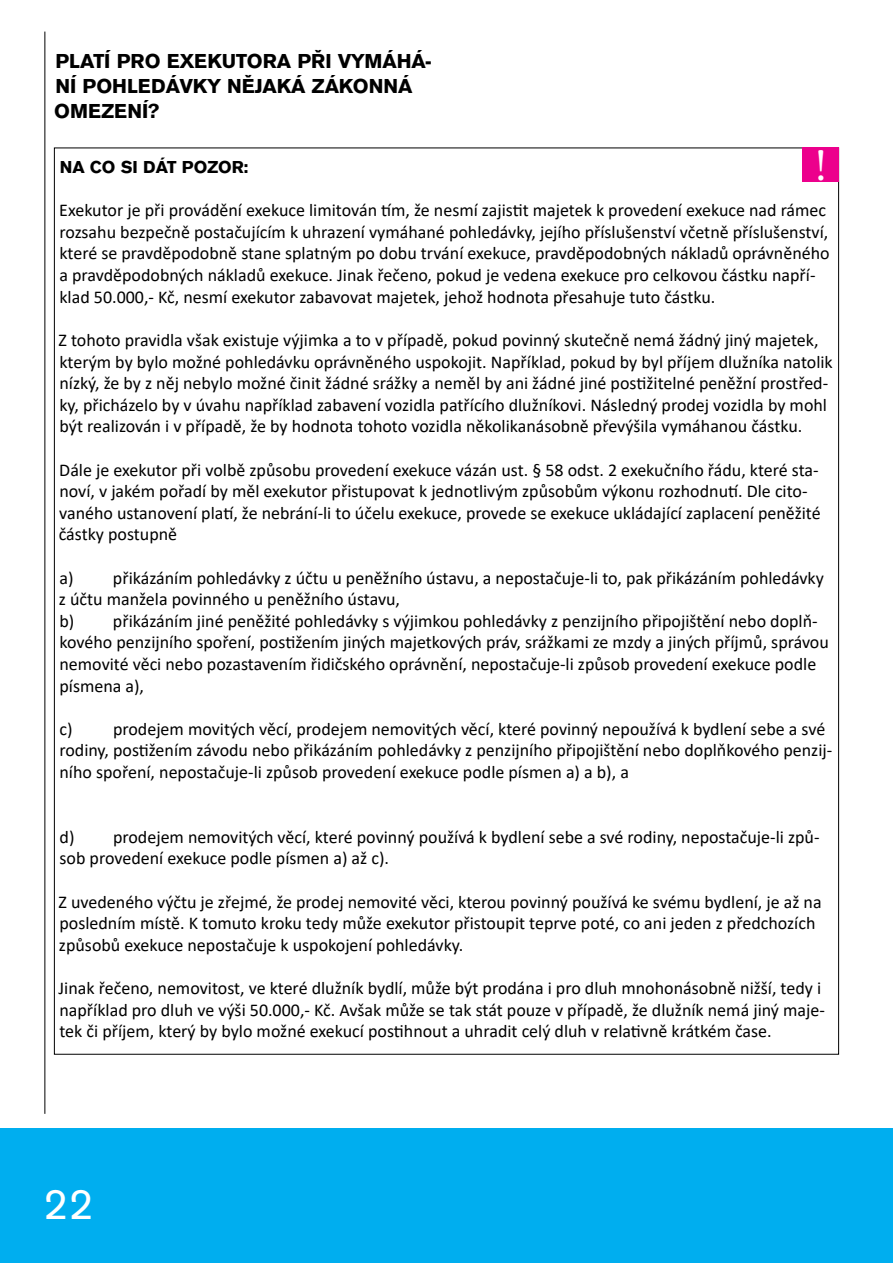
<style>
.page{position:relative;width:893px;height:1263px;background:#fff}
.page>*{position:absolute;margin:0;border:0;box-sizing:border-box;transform-origin:0 0}
.t1{font:45px "Accius TOT";color:#fff}
.t2{font:45px "Minion Pro";color:#fff}
.t3{font:700 21px/25.2px "Accius TOT";color:#000}
.t4{font:18px/21.6px "Calibri";color:#000}
.t5{font:700 18px "Accius TOT";color:#000}
</style>
<div class="page">
<div style="left:0;top:1128px;width:893px;height:135px;background:#00aeef"></div>
<div style="left:803px;top:148px;width:36px;height:34px;background:#ec008c"></div>
<hr style="left:45px;top:32px;width:1px;height:1082px;background:#000">
<p class="t3" style="left:54px;top:49px;width:378px">PLATÍ PRO EXEKUTORA PŘI VYMÁHÁ-<br>NÍ POHLEDÁVKY NĚJAKÁ ZÁKONNÁ<br>OMEZENÍ?</p>
<p class="t5" style="left:60px;top:157px;width:190px">NA CO SI DÁT POZOR:</p>
<p class="t4" style="left:59px;top:199px;width:772px">Exekutor je při provádění exekuce limitován tím, že nesmí zajistit majetek k provedení exekuce nad rámec rozsahu bezpečně postačujícím k uhrazení vymáhané pohledávky, jejího příslušenství včetně příslušenství, které se pravděpodobně stane splatným po dobu trvání exekuce, pravděpodobných nákladů oprávněného a pravděpodobných nákladů exekuce. Jinak řečeno, pokud je vedena exekuce pro celkovou částku napří&shy;klad 50.000,- Kč, nesmí exekutor zabavovat majetek, jehož hodnota přesahuje tuto částku.</p>
<p class="t4" style="left:59px;top:329px;width:776px">Z tohoto pravidla však existuje výjimka a to v případě, pokud povinný skutečně nemá žádný jiný majetek, kterým by bylo možné pohledávku oprávněného uspokojit. Například, pokud by byl příjem dlužníka natolik nízký, že by z něj nebylo možné činit žádné srážky a neměl by ani žádné jiné postižitelné peněžní prostřed&shy;ky, přicházelo by v úvahu například zabavení vozidla patřícího dlužníkovi. Následný prodej vozidla by mohl být realizován i v případě, že by hodnota tohoto vozidla několikanásobně převýšila vymáhanou částku.</p>
<p class="t4" style="left:59px;top:458px;width:763px">Dále je exekutor při volbě způsobu provedení exekuce vázán ust. § 58 odst. 2 exekučního řádu, které sta&shy;noví, v jakém pořadí by měl exekutor přistupovat k jednotlivým způsobům výkonu rozhodnutí. Dle cito&shy;vaného ustanovení platí, že nebrání-li to účelu exekuce, provede se exekuce ukládající zaplacení peněžité částky postupně</p>
<p class="t4" style="left:59px;top:566px;width:771px">a) přikázáním pohledávky z účtu u peněžního ústavu, a nepostačuje-li to, pak přikázáním pohledávky z účtu manžela povinného u peněžního ústavu,<br>b) přikázáním jiné peněžité pohledávky s výjimkou pohledávky z penzijního připojištění nebo doplň&shy;kového penzijního spoření, postižením jiných majetkových práv, srážkami ze mzdy a jiných příjmů, správou nemovité věci nebo pozastavením řidičského oprávnění, nepostačuje-li způsob provedení exekuce podle písmena a),</p>
<p class="t4" style="left:59px;top:717px;width:774px">c) prodejem movitých věcí, prodejem nemovitých věcí, které povinný nepoužívá k bydlení sebe a své rodiny, postižením závodu nebo přikázáním pohledávky z penzijního připojištění nebo doplňkového penzij&shy;ního spoření, nepostačuje-li způsob provedení exekuce podle písmen a) a b), a</p>
<h1 class="t2" style="left:815px;top:136px;width:14px">!</h1>
<p class="t4" style="left:60px;top:825px;width:762px">d) prodejem nemovitých věcí, které povinný používá k bydlení sebe a své rodiny, nepostačuje-li způ&shy;sob provedení exekuce podle písmen a) až c).</p>
<p class="t4" style="left:59px;top:890px;width:765px">Z uvedeného výčtu je zřejmé, že prodej nemovité věci, kterou povinný používá ke svému bydlení, je až na posledním místě. K tomuto kroku tedy může exekutor přistoupit teprve poté, co ani jeden z předchozích způsobů exekuce nepostačuje k uspokojení pohledávky.</p>
<p class="t4" style="left:59px;top:977px;width:768px">Jinak řečeno, nemovitost, ve které dlužník bydlí, může být prodána i pro dluh mnohonásobně nižší, tedy i například pro dluh ve výši 50.000,- Kč. Avšak může se tak stát pouze v případě, že dlužník nemá jiný maje&shy;tek či příjem, který by bylo možné exekucí postihnout a uhradit celý dluh v relativně krátkém čase.</p>
<h1 class="t1" style="left:43px;top:1179px;width:52px">22</h1>
</div>
